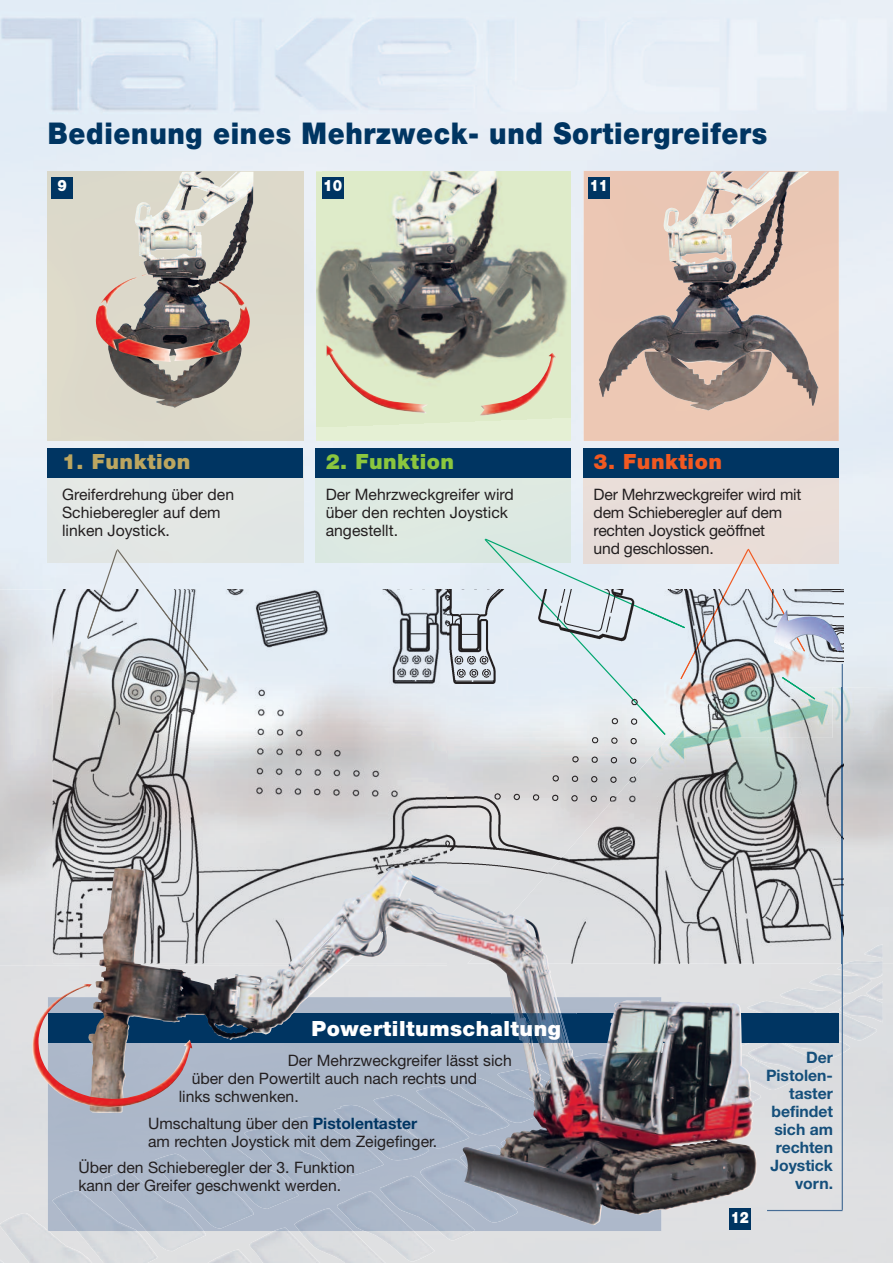
<style>
.page{position:relative;width:893px;height:1263px;background:#fff}
.page>*{position:absolute;margin:0;border:0;box-sizing:border-box;transform-origin:0 0}
.t1{font:900 30px "Helvetica Neue";letter-spacing:.025em;color:#003562;scale:.9 1}
.t2{font:900 21px "Helvetica Neue";letter-spacing:.025em;color:#fff}
.t3{font:900 21px "Helvetica Neue";letter-spacing:.025em;color:#bca660}
.t4{font:900 21px "Helvetica Neue";letter-spacing:.025em;color:#8bc63e}
.t5{font:900 21px "Helvetica Neue";letter-spacing:.025em;color:#f15921}
.t6{font:15.75px/18px "Helvetica Neue";color:#231f20}
.t7{font:700 15.75px/18px "Helvetica Neue";color:#154f7b;text-align:right}
.t8{font:900 15.75px "Helvetica Neue";color:#fff;scale:.85 1}
.t9{font:900 15.75px "Helvetica Neue";color:#fff;scale:.9 1}
.s1{font-weight:700;color:#003562}
</style>
<div class="page">
<img style="left:0;top:0;width:893px;height:1263px">
<img style="left:0;top:964px;width:883px;height:299px">
<div style="left:48px;top:172px;width:255px;height:269px;background:#dcd9ca"></div>
<div style="left:48px;top:478px;width:255px;height:85px;background:#e3e7e4"></div>
<div style="left:316px;top:478px;width:255px;height:85px;background:#dde9e2"></div>
<div style="left:584px;top:171px;width:255px;height:270px;background:#ecc8b4"></div>
<div style="left:584px;top:478px;width:255px;height:85px;background:#e8ddd8"></div>
<div style="left:48px;top:448px;width:255px;height:30px;background:#003562"></div>
<div style="left:316px;top:448px;width:255px;height:30px;background:#003562"></div>
<div style="left:584px;top:448px;width:255px;height:30px;background:#003562"></div>
<img style="left:48px;top:1043px;width:613px;height:188px">
<svg style="left:86px;top:548px;width:124px;height:42px;background:#e2e8ec"></svg>
<hr style="left:842px;top:664px;width:1px;height:546px;background:#476d96">
<hr style="left:767px;top:1210px;width:75px;height:1px;background:#476d96">
<img style="left:108px;top:172px;width:145px;height:236px">
<img style="left:645px;top:406px;width:127px;height:5px">
<div style="left:316px;top:172px;width:254px;height:269px;background:#e5f0d4"></div>
<img style="left:316px;top:172px;width:254px;height:255px">
<img style="left:96px;top:272px;width:154px;height:90px">
<svg style="left:626px;top:1013px;width:213px;height:30px;background:#506e84"></svg>
<img style="left:447px;top:590px;width:397px;height:277px">
<img style="left:467px;top:687px;width:426px;height:277px">
<img style="left:864px;top:944px;width:19px;height:14px">
<img style="left:845px;top:960px;width:38px;height:4px">
<img style="left:0;top:590px;width:88px;height:375px">
<img style="left:53px;top:590px;width:394px;height:373px">
<img style="left:87px;top:590px;width:17px;height:48px">
<img style="left:147px;top:590px;width:61px;height:81px">
<img style="left:88px;top:867px;width:538px;height:196px">
<img style="left:641px;top:590px;width:191px;height:148px">
<img style="left:668px;top:687px;width:164px;height:51px">
<svg style="left:483px;top:537px;width:334px;height:199px;background:#d4dadd"></svg>
<img style="left:796px;top:687px;width:19px;height:12px">
<img style="left:774px;top:610px;width:69px;height:42px">
<img style="left:32px;top:984px;width:161px;height:123px">
<svg style="left:492px;top:1013px;width:84px;height:30px"></svg>
<img style="left:566px;top:1013px;width:3px;height:30px">
<img style="left:514px;top:1013px;width:52px;height:30px">
<img style="left:599px;top:172px;width:220px;height:234px">
<img style="left:327px;top:345px;width:230px;height:70px">
<div style="left:52px;top:177px;width:21px;height:21px;background:#003562"></div>
<div style="left:322px;top:177px;width:21px;height:21px;background:#003562"></div>
<div style="left:588px;top:177px;width:21px;height:21px;background:#003562"></div>
<div style="left:729px;top:1209px;width:21px;height:21px;background:#003562"></div>
<h1 class="t1" style="left:48px;top:122px;width:801px">Bedienung eines Mehrzweck- und Sortiergreifers</h1>
<p class="t9" style="left:57px;top:180px;width:12px">9</p>
<p class="t9" style="left:323px;top:180px;width:23px">10</p>
<p class="t8" style="left:590px;top:180px;width:23px">11</p>
<h2 class="t3" style="left:62px;top:454px;width:130px">1. Funktion</h2>
<p class="t6" style="left:62px;top:487px;width:173px">Greiferdrehung über den<br>Schieberegler auf dem linken Joystick.</p>
<h2 class="t4" style="left:326px;top:454px;width:130px">2. Funktion</h2>
<p class="t6" style="left:326px;top:487px;width:190px">Der Mehrzweckgreifer wird über den rechten Joystick angestellt.</p>
<h2 class="t5" style="left:594px;top:454px;width:130px">3. Funktion</h2>
<p class="t6" style="left:594px;top:487px;width:209px">Der Mehrzweckgreifer wird mit dem Schieberegler auf dem rechten Joystick geöffnet<br>und geschlossen.</p>
<h2 class="t2" style="left:311px;top:1020px;width:251px">Powertiltumschaltung</h2>
<p class="t6" style="left:288px;top:1053px;width:226px">Der Mehrzweckgreifer lässt sich</p>
<p class="t6" style="left:192px;top:1071px;width:287px">über den Powertilt auch nach rechts und</p>
<p class="t6" style="left:179px;top:1089px;width:122px">links schwenken.</p>
<p class="t6" style="left:148px;top:1116px;width:291px">Umschaltung über den <span class="s1">Pistolentaster </span>am rechten Joystick mit dem Zeigefinger.</p>
<p class="t6" style="left:78px;top:1160px;width:278px">Über den Schieberegler der 3. Funktion kann der Greifer geschwenkt werden.</p>
<p class="t8" style="left:731px;top:1211px;width:23px">12</p>
<p class="t7" style="left:766px;top:1050px;width:69px">Der<br>Pistolen&shy;taster befindet sich am rechten<br>Joystick vorn.</p>
</div>
